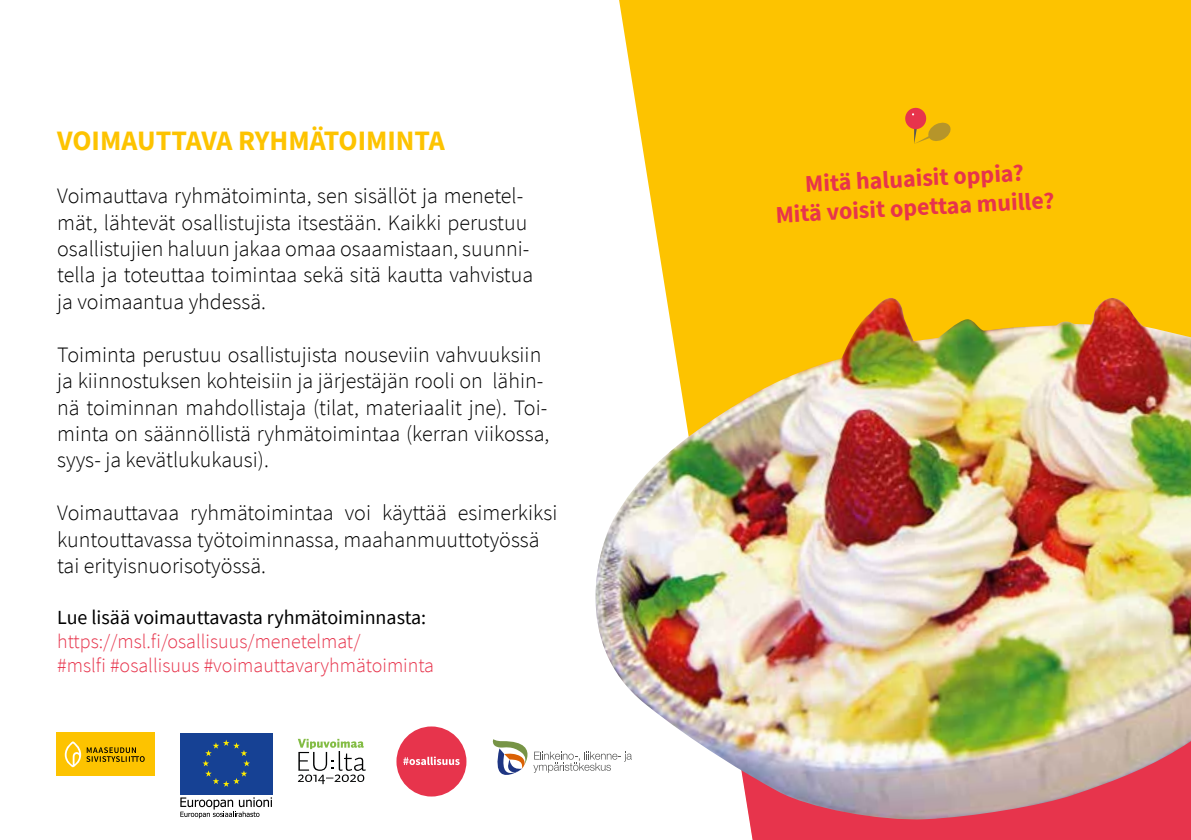
<style>
.page{position:relative;width:1191px;height:840px;background:#fff}
.page>*{position:absolute;margin:0;border:0;box-sizing:border-box;transform-origin:0 0}
.t1{font:700 28px "Source Sans Pro";color:#fdc300}
.t2{font:700 24px/28.8px "Source Sans Pro";color:#e7344c;text-align:center}
.t3{font:300 22px/26.4px "Source Sans Pro";color:#000}
.t4{font:300 20px/24px "Source Sans Pro";color:#e7344c}
.t5{font:20px "Source Sans Pro";color:#000}
</style>
<div class="page">
<div style="left:619px;top:0;width:572px;height:291px;background:#fdc300"></div>
<svg style="left:904px;top:107px;width:22px;height:22px"></svg>
<svg style="left:914px;top:121px;width:37px;height:23px"></svg>
<div style="left:180px;top:732px;width:92px;height:61px;background:#164194"></div>
<svg style="left:202px;top:740px;width:48px;height:46px"></svg>
<svg style="left:180px;top:797px;width:92px;height:20px"></svg>
<div style="left:56px;top:732px;width:99px;height:43px;background:#fdc300"></div>
<svg style="left:65px;top:741px;width:80px;height:25px"></svg>
<svg style="left:298px;top:738px;width:68px;height:45px"></svg>
<div style="left:396px;top:726px;width:70px;height:70px;background:#e7344c;border-radius:50%"></div>
<svg style="left:403px;top:756px;width:56px;height:8px"></svg>
<svg style="left:492px;top:739px;width:77px;height:36px"></svg>
<div style="left:749px;top:820px;width:442px;height:19px;background:#e7344c"></div>
<img style="left:569px;top:291px;width:622px;height:529px">
<p class="t1" style="left:57px;top:122px;width:389px">VOIMAUTTAVA RYHMÄTOIMINTA</p>
<p class="t3" style="left:57px;top:182px;width:477px">Voimauttava ryhmätoiminta, sen sisällöt ja menetel&shy;mät, lähtevät osallistujista itsestään. Kaikki perustuu osallistujien haluun jakaa omaa osaamistaan, suunni&shy;tella ja toteuttaa toimintaa sekä sitä kautta vahvistua ja voimaantua yhdessä.</p>
<p class="t3" style="left:57px;top:341px;width:494px">Toiminta perustuu osallistujista nouseviin vahvuuksiin ja kiinnostuksen kohteisiin ja järjestäjän rooli on lähin&shy;nä toiminnan mahdollistaja (tilat, materiaalit jne). Toi&shy;minta on säännöllistä ryhmätoimintaa (kerran viikossa, syys- ja kevätlukukausi).</p>
<p class="t3" style="left:57px;top:499px;width:502px">Voimauttavaa ryhmätoimintaa voi käyttää esimerkiksi kuntouttavassa työtoiminnassa, maahanmuuttotyössä tai erityisnuorisotyössä.</p>
<p class="t5" style="left:57px;top:604px;width:370px">Lue lisää voimauttavasta ryhmätoiminnasta:</p>
<p class="t4" style="left:57px;top:628px;width:378px">https://msl.fi/osallisuus/menetelmat/<br>#mslfi #osallisuus #voimauttavaryhmätoiminta</p>
<p class="t2" style="left:773px;top:171px;width:281px;rotate:-3deg">Mitä haluaisit oppia?<br>Mitä voisit opettaa muille?</p>
</div>
